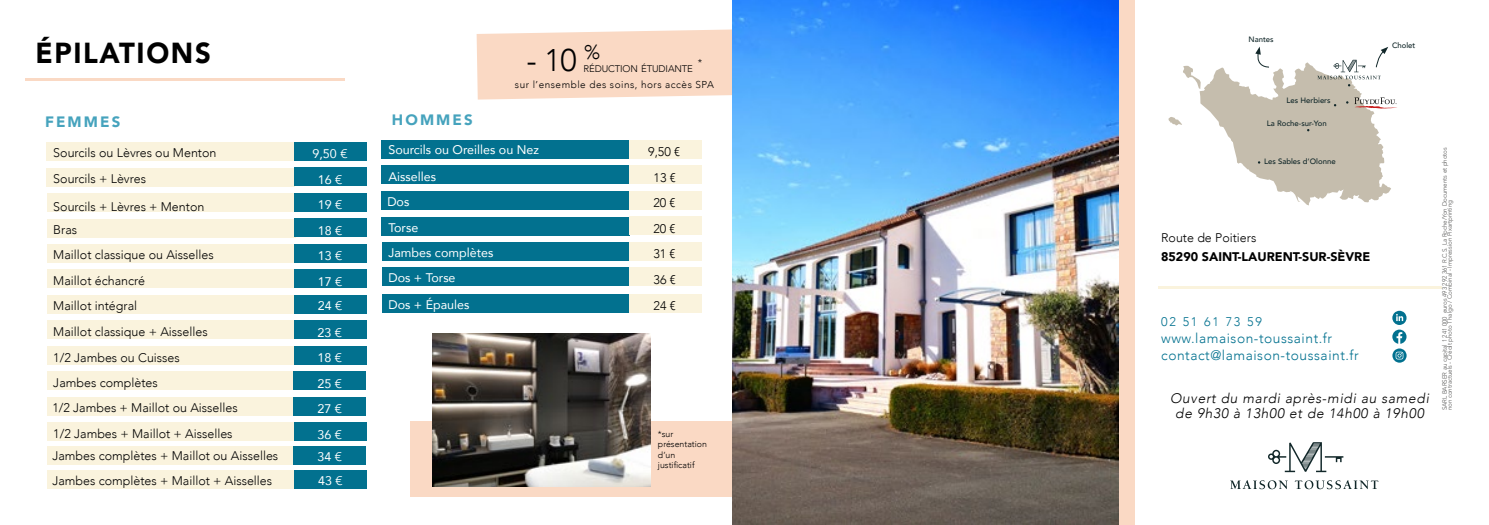
<style>
.page{position:relative;width:1489px;height:525px;background:#fff}
.page>*{position:absolute;margin:0;border:0;box-sizing:border-box;transform-origin:0 0}
.t1{font:300 31.25px "Avenir";color:#000}
.t2{font:900 28.88px "Avenir";letter-spacing:.06em;color:#000;scale:.95 1}
.t3{font:900 15px "Avenir";letter-spacing:.14em;color:#46a3bd}
.t4{font:italic 300 13.75px/15px "Avenir";letter-spacing:.05em;color:#000;text-align:center}
.t5{font:300 13.75px/16.5px "Avenir";letter-spacing:.04em;color:#02718f}
.t6{font:300 12.5px/25.5px "Avenir";color:#000}
.t7{font:12.5px/25.6px "Avenir";color:#fff}
.t8{font:900 12.5px "Avenir";color:#000}
.t9{font:300 12.5px "Avenir";letter-spacing:.14em;color:#02718f}
.t10{font:300 10px "Avenir";letter-spacing:.05em;color:#000}
.t11{font:300 9.62px "Avenir";letter-spacing:-.015em;color:#000}
.t12{font:300 8.75px/10.5px "Avenir";color:#000}
.t13{font:500 7.75px "Avenir";color:#112729}
.t14{font:300 6.25px/5px "Avenir";letter-spacing:-.01em;color:#575756}
</style>
<div class="page">
<div style="left:733px;top:0;width:401px;height:524px;background:#fad9c4"></div>
<div style="left:410px;top:421px;width:334px;height:75px;background:#fad9c4"></div>
<svg style="left:476px;top:29px;width:256px;height:70px;background:#fadbc8"></svg>
<div style="left:381px;top:165px;width:249px;height:19px;background:#02718f"></div>
<div style="left:381px;top:191px;width:249px;height:19px;background:#02718f"></div>
<div style="left:381px;top:217px;width:249px;height:18px;background:#02718f"></div>
<div style="left:382px;top:242px;width:248px;height:18px;background:#02718f"></div>
<div style="left:382px;top:267px;width:248px;height:19px;background:#02718f"></div>
<div style="left:382px;top:293px;width:248px;height:19px;background:#02718f"></div>
<div style="left:381px;top:140px;width:249px;height:19px;background:#02718f"></div>
<div style="left:629px;top:140px;width:73px;height:19px;background:#faf3dd"></div>
<div style="left:629px;top:165px;width:73px;height:19px;background:#faf3dd"></div>
<div style="left:629px;top:191px;width:73px;height:19px;background:#faf3dd"></div>
<div style="left:629px;top:216px;width:73px;height:19px;background:#faf3dd"></div>
<div style="left:629px;top:242px;width:73px;height:18px;background:#faf3dd"></div>
<div style="left:629px;top:267px;width:73px;height:19px;background:#faf3dd"></div>
<div style="left:629px;top:293px;width:73px;height:19px;background:#faf3dd"></div>
<img style="left:433px;top:333px;width:217px;height:153px">
<hr style="left:26px;top:79px;width:319px;height:2px;background:#fad9c4">
<svg style="left:1168px;top:62px;width:222px;height:143px;fill:#c5bdad"></svg>
<svg style="left:1354px;top:97px;width:43px;height:11px"></svg>
<svg style="left:1254px;top:47px;width:15px;height:21px"></svg>
<svg style="left:1317px;top:47px;width:71px;height:39px"></svg>
<svg style="left:1268px;top:442px;width:75px;height:30px"></svg>
<svg style="left:1230px;top:480px;width:57px;height:9px"></svg>
<svg style="left:1294px;top:480px;width:84px;height:9px"></svg>
<hr style="left:1157px;top:286px;width:284px;height:2px;background:#faf3dd">
<img style="left:732px;top:0;width:385px;height:524px">
<svg style="left:1392px;top:310px;width:14px;height:52px"></svg>
<div style="left:46px;top:167px;width:249px;height:19px;background:#faf3dd"></div>
<div style="left:46px;top:142px;width:250px;height:19px;background:#faf3dd"></div>
<div style="left:294px;top:142px;width:72px;height:19px;background:#02718f"></div>
<div style="left:47px;top:193px;width:249px;height:19px;background:#faf3dd"></div>
<div style="left:47px;top:218px;width:249px;height:19px;background:#faf3dd"></div>
<div style="left:47px;top:244px;width:249px;height:19px;background:#faf3dd"></div>
<div style="left:47px;top:269px;width:249px;height:19px;background:#faf3dd"></div>
<div style="left:47px;top:295px;width:249px;height:19px;background:#faf3dd"></div>
<div style="left:47px;top:320px;width:249px;height:19px;background:#faf3dd"></div>
<div style="left:47px;top:346px;width:249px;height:18px;background:#faf3dd"></div>
<div style="left:47px;top:371px;width:249px;height:19px;background:#faf3dd"></div>
<div style="left:47px;top:397px;width:249px;height:18px;background:#faf3dd"></div>
<div style="left:47px;top:422px;width:249px;height:19px;background:#faf3dd"></div>
<div style="left:47px;top:446px;width:249px;height:18px;background:#faf3dd"></div>
<div style="left:47px;top:469px;width:249px;height:19px;background:#faf3dd"></div>
<div style="left:294px;top:167px;width:72px;height:19px;background:#02718f"></div>
<div style="left:294px;top:193px;width:72px;height:19px;background:#02718f"></div>
<div style="left:294px;top:218px;width:72px;height:19px;background:#02718f"></div>
<div style="left:294px;top:244px;width:72px;height:19px;background:#02718f"></div>
<div style="left:294px;top:269px;width:72px;height:19px;background:#02718f"></div>
<div style="left:294px;top:295px;width:72px;height:18px;background:#02718f"></div>
<div style="left:294px;top:320px;width:72px;height:19px;background:#02718f"></div>
<div style="left:294px;top:346px;width:72px;height:18px;background:#02718f"></div>
<div style="left:293px;top:371px;width:73px;height:19px;background:#02718f"></div>
<div style="left:293px;top:396px;width:73px;height:19px;background:#02718f"></div>
<div style="left:294px;top:422px;width:72px;height:19px;background:#02718f"></div>
<div style="left:293px;top:446px;width:73px;height:18px;background:#02718f"></div>
<div style="left:294px;top:469px;width:72px;height:19px;background:#02718f"></div>
<h2 class="t2" style="left:35px;top:29px;width:186px">ÉPILATIONS</h2>
<p class="t3" style="left:45px;top:109px;width:77px">FEMMES</p>
<p class="t6" style="left:53px;top:139px;width:165px">Sourcils ou Lèvres ou Menton</p>
<p class="t7" style="left:312px;top:140px;width:37px">9,50 €</p>
<p class="t6" style="left:53px;top:165px;width:94px">Sourcils + Lèvres</p>
<p class="t7" style="left:318px;top:166px;width:26px;line-height:24.9px">16 €<br>19 €</p>
<p class="t7" style="left:318px;top:217px;width:26px;text-align:justify">18 € 13 € 17 €</p>
<p class="t7" style="left:317px;top:292px;width:26px;line-height:26.8px">24 €<br>23 €</p>
<p class="t7" style="left:317px;top:344px;width:26px;text-align:justify">18 € 25 € 27 € 36 €</p>
<p class="t7" style="left:317px;top:443px;width:27px;line-height:24.8px">34 €<br>43 €</p>
<p class="t6" style="left:53px;top:195px;width:152px;line-height:23px">Sourcils + Lèvres + Menton<br>Bras</p>
<p class="t6" style="left:53px;top:242px;width:162px">Maillot classique ou Aisselles<br>Maillot échancré<br>Maillot intégral<br>Maillot classique + Aisselles<br>1/2 Jambes ou Cuisses</p>
<p class="t6" style="left:52px;top:369px;width:187px">Jambes complètes<br>1/2 Jambes + Maillot ou Aisselles<br>1/2 Jambes + Maillot + Aisselles</p>
<p class="t6" style="left:52px;top:442px;width:227px">Jambes complètes + Maillot ou Aisselles<br>Jambes complètes + Maillot + Aisselles</p>
<h1 class="t1" style="left:526px;top:41px;width:75px">- 10 <sup>%</sup></h1>
<p class="t10" style="left:515px;top:79px;width:200px">sur l’ensemble des soins, hors accès SPA</p>
<p class="t10" style="left:697px;top:56px;width:6px">*</p>
<p class="t11" style="left:583px;top:63px;width:111px">RÉDUCTION ÉTUDIANTE</p>
<p class="t3" style="left:392px;top:107px;width:82px">HOMMES</p>
<p class="t7" style="left:388px;top:137px;width:152px">Sourcils ou Oreilles ou Nez</p>
<p class="t6" style="left:648px;top:138px;width:33px">9,50 €</p>
<p class="t7" style="left:388px;top:163px;width:49px">Aisselles</p>
<p class="t6" style="left:653px;top:165px;width:24px;line-height:24.9px">13 €<br>20 €</p>
<p class="t6" style="left:653px;top:215px;width:24px;text-align:justify">20 € 31 € 36 €</p>
<p class="t7" style="left:387px;top:188px;width:32px">Dos<br>Torse</p>
<p class="t7" style="left:388px;top:239px;width:106px">Jambes complètes<br>Dos + Torse<br>Dos + Épaules</p>
<p class="t6" style="left:653px;top:293px;width:24px">24 €</p>
<p class="t12" style="left:658px;top:428px;width:50px">*sur présentation d’un justificatif</p>
<p class="t13" style="left:1248px;top:33px;width:27px">Nantes</p>
<p class="t13" style="left:1391px;top:38px;width:25px">Cholet</p>
<p class="t13" style="left:1286px;top:93px;width:46px">Les Herbiers</p>
<p class="t13" style="left:1266px;top:116px;width:61px">La Roche-sur-Yon</p>
<p class="t13" style="left:1263px;top:155px;width:73px">Les Sables d’Olonne</p>
<p class="t6" style="left:1161px;top:225px;width:97px">Route de Poitiers</p>
<p class="t8" style="left:1161px;top:245px;width:211px">85290 SAINT-LAURENT-SUR-SÈVRE</p>
<p class="t9" style="left:1161px;top:314px;width:102px">02 51 61 73 59</p>
<p class="t5" style="left:1161px;top:330px;width:199px">www.lamaison-toussaint.fr contact@lamaison-toussaint.fr</p>
<p class="t4" style="left:1170px;top:390px;width:260px">Ouvert du mardi après-midi au samedi de 9h30 à 13h00 et de 14h00 à 19h00</p>
<p class="t14" style="left:1441px;top:410px;width:264px;rotate:-90deg">SARL BARSER au capital 1 241 000 euros 493 292 361 R.C.S. La Roche/Yon Documents et photos non contractuels - Crédit photo Thalgo / Combinal - Impression Pixartprinting</p>
</div>
